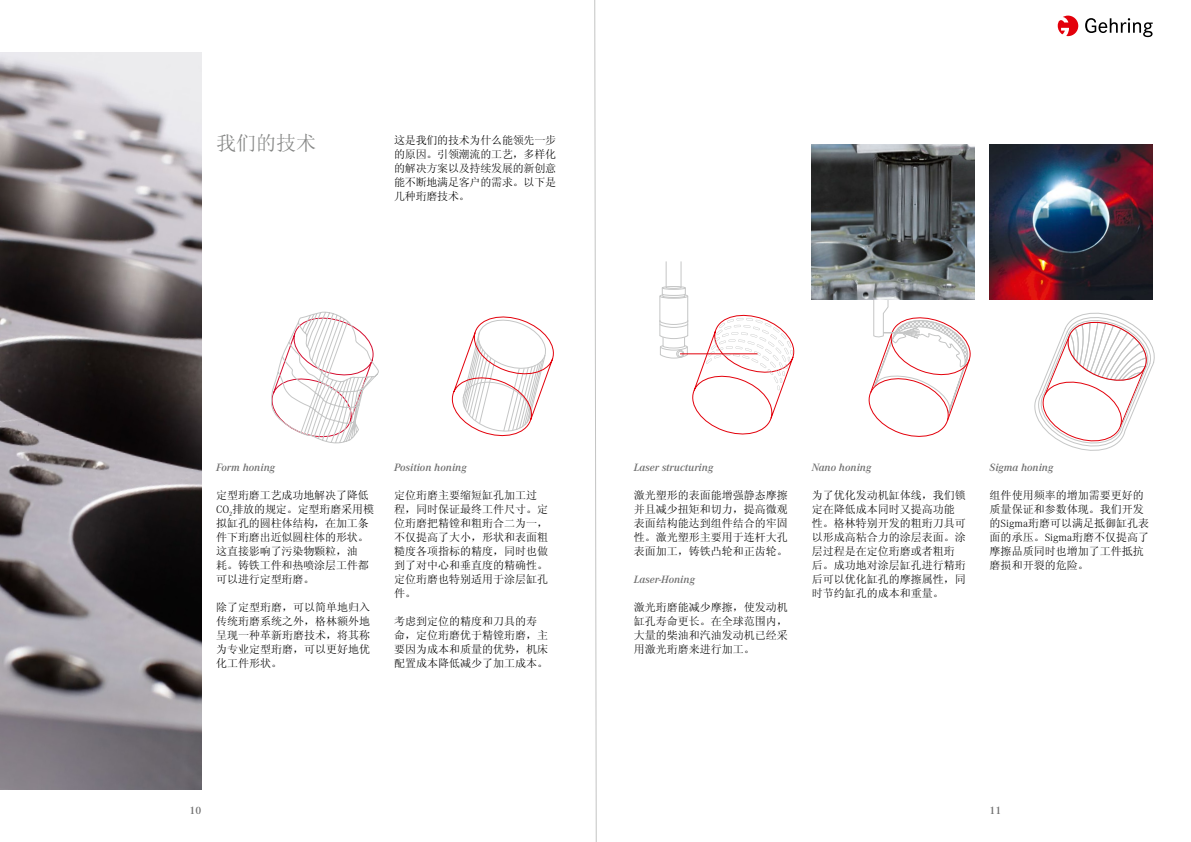
<style>
.page{position:relative;width:1191px;height:842px;background:#fff}
.page>*{position:absolute;margin:0;border:0;box-sizing:border-box;transform-origin:0 0}
.t1{font:20px "Sim Sun";color:#868786}
.t2{font:11px/14px "Sim Sun";color:#000}
.t3{font:italic 600 11px "Corporate A";color:#6e6e6e}
.t4{font:600 11px "Corporate A";color:#6e6e6e}
.s1{font-family:"Corporate A";font-weight:300}
</style>
<div class="page">
<img style="left:0;top:52px;width:201px;height:737px">
<svg style="left:451px;top:316px;width:103px;height:121px"></svg>
<svg style="left:271px;top:311px;width:108px;height:133px"></svg>
<svg style="left:659px;top:261px;width:136px;height:174px"></svg>
<hr style="left:680px;top:353px;width:77px;height:1px;background:#e3000b">
<svg style="left:1034px;top:312px;width:121px;height:139px"></svg>
<svg style="left:868px;top:300px;width:103px;height:137px"></svg>
<img style="left:989px;top:144px;width:163px;height:156px">
<img style="left:811px;top:144px;width:163px;height:156px">
<svg style="left:1057px;top:16px;width:21px;height:20px"></svg>
<svg style="left:1085px;top:18px;width:67px;height:19px"></svg>
<svg style="left:594px;top:0;width:3px;height:842px"></svg>
<h1 class="t1" style="left:216px;top:133px;width:101px">我们的技术</h1>
<p class="t2" style="left:394px;top:133px;width:163px;text-align:justify">这是我们的技术为什么能领先一步的原因。引领潮流的工艺，多样化的解决方案以及持续发展的新创意能不断地满足客户的需求。以下是几种珩磨技术。</p>
<p class="t3" style="left:216px;top:461px;width:60px">Form honing</p>
<p class="t2" style="left:216px;top:488px;width:159px">定型珩磨工艺成功地解决了降低<br><span class="s1">CO</span><sub>2</sub>排放的规定。定型珩磨采用模拟缸孔的圆柱体结构，在加工条件下珩磨出近似圆柱体的形状。这直接影响了污染物颗粒，油<br>耗。铸铁工件和热喷涂层工件都可以进行定型珩磨。</p>
<p class="t2" style="left:216px;top:600px;width:155px;text-align:justify">除了定型珩磨，可以简单地归入传统珩磨系统之外，格林额外地呈现一种革新珩磨技术，将其称为专业定型珩磨，可以更好地优化工件形状。</p>
<p class="t3" style="left:394px;top:461px;width:74px">Position honing</p>
<p class="t2" style="left:394px;top:488px;width:155px">定位珩磨主要缩短缸孔加工过程，同时保证最终工件尺寸。定位珩磨把精镗和粗珩合二为一，不仅提高了大小，形状和表面粗糙度各项指标的精度，同时也做到了对中心和垂直度的精确性。定位珩磨也特别适用于涂层缸孔件。</p>
<p class="t2" style="left:394px;top:614px;width:155px">考虑到定位的精度和刀具的寿命，定位珩磨优于精镗珩磨，主要因为成本和质量的优势，机床配置成本降低减少了加工成本。</p>
<p class="t4" style="left:190px;top:805px;width:13px">10</p>
<p class="t3" style="left:633px;top:461px;width:81px">Laser structuring</p>
<p class="t2" style="left:633px;top:488px;width:155px;text-align:justify">激光塑形的表面能增强静态摩擦并且减少扭矩和切力，提高微观表面结构能达到组件结合的牢固性。激光塑形主要用于连杆大孔表面加工，铸铁凸轮和正齿轮。</p>
<p class="t3" style="left:633px;top:573px;width:63px">Laser-Honing</p>
<p class="t2" style="left:633px;top:600px;width:155px;text-align:justify">激光珩磨能减少摩擦，使发动机缸孔寿命更长。在全球范围内，大量的柴油和汽油发动机已经采用激光珩磨来进行加工。</p>
<p class="t3" style="left:811px;top:461px;width:61px">Nano honing</p>
<p class="t2" style="left:811px;top:488px;width:155px">为了优化发动机缸体线，我们锁定在降低成本同时又提高功能性。格林特别开发的粗珩刀具可以形成高粘合力的涂层表面。涂层过程是在定位珩磨或者粗珩后。成功地对涂层缸孔进行精珩后可以优化缸孔的摩擦属性，同时节约缸孔的成本和重量。</p>
<p class="t3" style="left:989px;top:461px;width:65px">Sigma honing</p>
<p class="t2" style="left:989px;top:488px;width:161px">组件使用频率的增加需要更好的质量保证和参数体现。我们开发的<span class="s1">Sigma</span>珩磨可以满足抵御缸孔表面的承压。<span class="s1">Sigma</span>珩磨不仅提高了摩擦品质同时也增加了工件抵抗磨损和开裂的危险。</p>
<p class="t4" style="left:989px;top:805px;width:13px">11</p>
</div>
